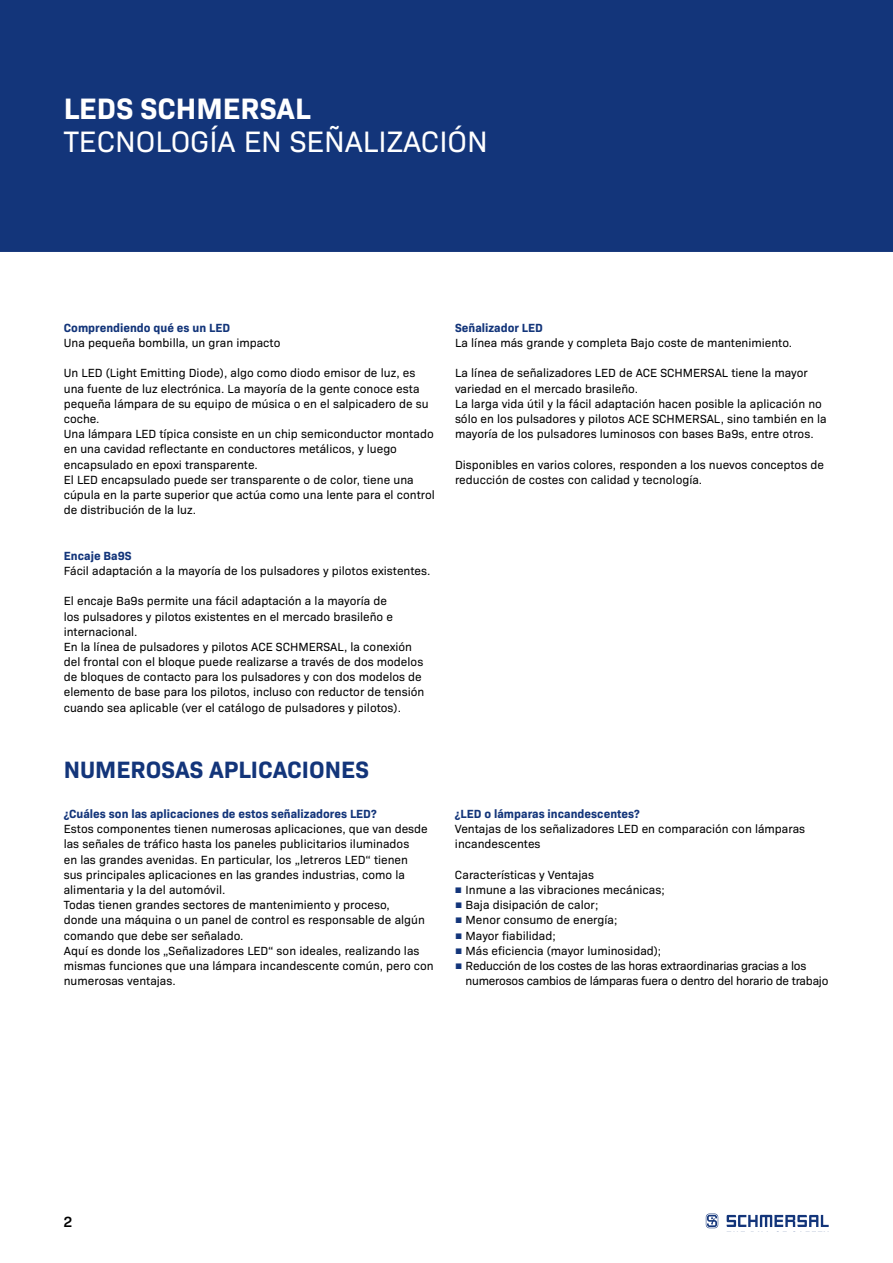
<style>
.page{position:relative;width:893px;height:1263px;background:#fff}
.page>*{position:absolute;margin:0;border:0;box-sizing:border-box;transform-origin:0 0}
.t1{font:30px "Bio Sans";color:#fff}
.t2{font:700 30px "Bio Sans";color:#fff}
.t3{font:700 24px "Bio Sans";color:#13357a}
.t4{font:600 15px "Bio Sans";color:#000}
.t5{font:12px/15.1px "Bio Sans";color:#000}
.t6{font:700 12px "Bio Sans";color:#13357a}
.t7{font:12px/15.1px "Bio Sans";letter-spacing:-.02em;color:#000}
.s1{font-family:"Arial";color:#13357a}
</style>
<div class="page">
<svg style="left:727px;top:1215px;width:102px;height:12px"></svg>
<svg style="left:706px;top:1213px;width:12px;height:15px"></svg>
<div style="left:0;top:0;width:893px;height:252px;background:#13357a"></div>
<h1 class="t2" style="left:64px;top:86px;width:248px">LEDS SCHMERSAL</h1>
<h1 class="t1" style="left:64px;top:120px;width:426px">TECNOLOGÍA EN SEÑALIZACIÓN</h1>
<p class="t6" style="left:64px;top:318px;width:168px">Comprendiendo qué es un LED</p>
<p class="t5" style="left:64px;top:334px;width:218px">Una pequeña bombilla, un gran impacto</p>
<p class="t5" style="left:64px;top:365px;width:373px">Un LED (Light Emitting Diode), algo como diodo emisor de luz, es una fuente de luz electrónica. La mayoría de la gente conoce esta pequeña lámpara de su equipo de música o en el salpicadero de su coche.<br>Una lámpara LED típica consiste en un chip semiconductor montado en una cavidad reflectante en conductores metálicos, y luego encapsulado en epoxi transparente.<br>El LED encapsulado puede ser transparente o de color, tiene una cúpula en la parte superior que actúa como una lente para el control de distribución de la luz.</p>
<p class="t6" style="left:64px;top:546px;width:69px">Encaje Ba9S</p>
<p class="t5" style="left:64px;top:562px;width:368px">Fácil adaptación a la mayoría de los pulsadores y pilotos existentes.</p>
<p class="t5" style="left:64px;top:593px;width:362px">El encaje Ba9s permite una fácil adaptación a la mayoría de<br>los pulsadores y pilotos existentes en el mercado brasileño e internacional.<br>En la línea de pulsadores y pilotos ACE SCHMERSAL, la conexión del frontal con el bloque puede realizarse a través de dos modelos de bloques de contacto para los pulsadores y con dos modelos de elemento de base para los pilotos, incluso con reductor de tensión cuando sea aplicable (ver el catálogo de pulsadores y pilotos).</p>
<h2 class="t3" style="left:64px;top:751px;width:307px">NUMEROSAS APLICACIONES</h2>
<p class="t6" style="left:64px;top:805px;width:314px">¿Cuáles son las aplicaciones de estos señalizadores LED?</p>
<p class="t5" style="left:64px;top:821px;width:372px">Estos componentes tienen numerosas aplicaciones, que van desde las señales de tráfico hasta los paneles publicitarios iluminados<br>en las grandes avenidas. En particular, los „letreros LED“ tienen<br>sus principales aplicaciones en las grandes industrias, como la alimentaria y la del automóvil.<br>Todas tienen grandes sectores de mantenimiento y proceso,<br>donde una máquina o un panel de control es responsable de algún comando que debe ser señalado.<br>Aquí es donde los „Señalizadores LED“ son ideales, realizando las mismas funciones que una lámpara incandescente común, pero con numerosas ventajas.</p>
<p class="t6" style="left:455px;top:318px;width:89px">Señalizador LED</p>
<p class="t5" style="left:455px;top:334px;width:339px">La línea más grande y completa Bajo coste de mantenimiento.</p>
<p class="t5" style="left:455px;top:365px;width:373px">La línea de señalizadores LED de ACE SCHMERSAL tiene la mayor variedad en el mercado brasileño.<br>La larga vida útil y la fácil adaptación hacen posible la aplicación no sólo en los pulsadores y pilotos ACE SCHMERSAL, sino también en la mayoría de los pulsadores luminosos con bases Ba9s, entre otros.</p>
<p class="t5" style="left:455px;top:456px;width:371px">Disponibles en varios colores, responden a los nuevos conceptos de reducción de costes con calidad y tecnología.</p>
<p class="t6" style="left:455px;top:805px;width:186px">¿LED o lámparas incandescentes?</p>
<p class="t5" style="left:455px;top:820px;width:352px">Ventajas de los señalizadores LED en comparación con lámparas incandescentes</p>
<p class="t5" style="left:455px;top:866px;width:140px">Características y Ventajas</p>
<p class="t5" style="left:455px;top:881px;width:211px"><span class="s1">■</span> Inmune a las vibraciones mecánicas;</p>
<p class="t5" style="left:455px;top:896px;width:145px"><span class="s1">■</span> Baja disipación de calor;</p>
<p class="t5" style="left:455px;top:912px;width:164px"><span class="s1">■</span> Menor consumo de energía;</p>
<p class="t5" style="left:455px;top:927px;width:102px"><span class="s1">■</span> Mayor fiabilidad;</p>
<p class="t5" style="left:455px;top:942px;width:208px"><span class="s1">■</span> Más eficiencia (mayor luminosidad);</p>
<p class="t7" style="left:466px;top:957px;width:364px;text-indent:-11px"><span class="s1">■</span> Reducción de los costes de las horas extraordinarias gracias a los numerosos cambios de lámparas fuera o dentro del horario de trabajo</p>
<p class="t4" style="left:63px;top:1210px;width:10px">2</p>
</div>
